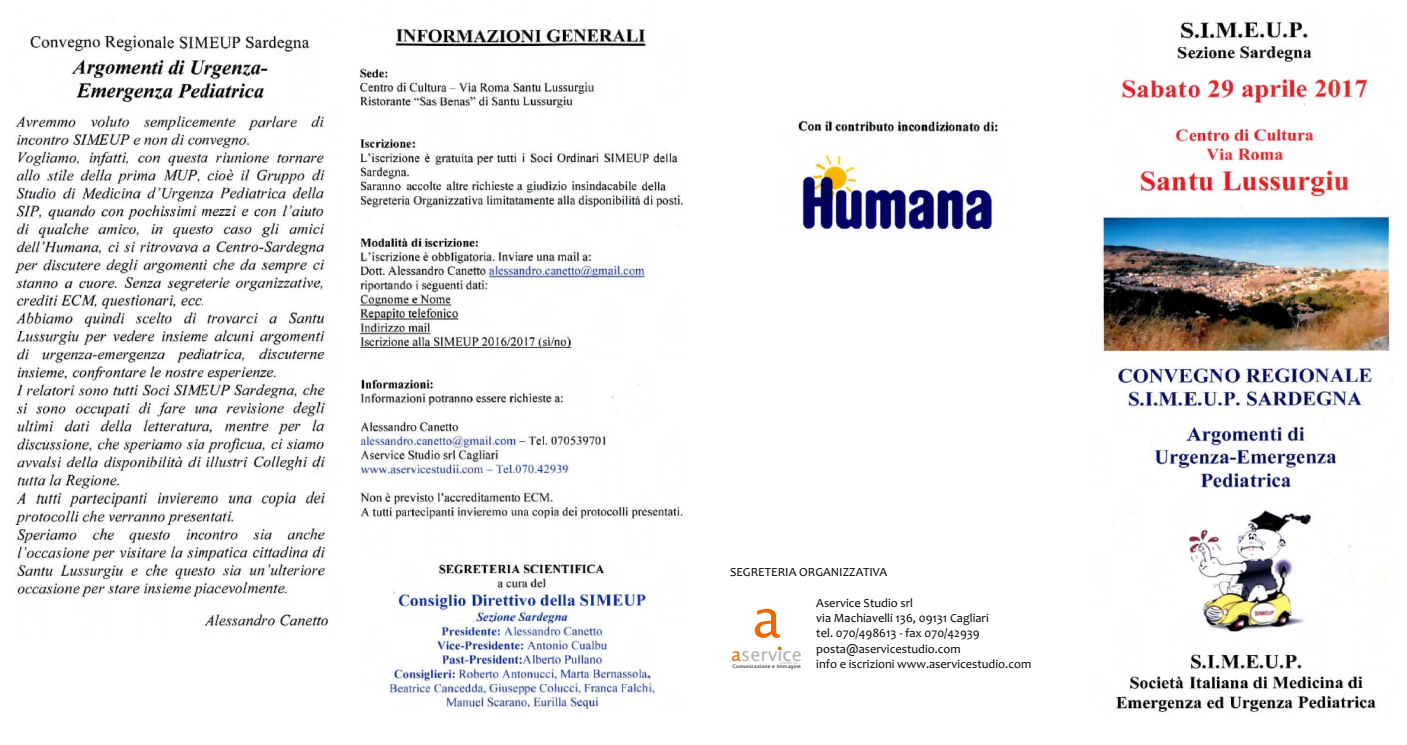
<style>
.page{position:relative;width:1407px;height:745px;background:#fff}
.page>*{position:absolute;margin:0;border:0;box-sizing:border-box;transform-origin:0 0}
.t1{font:52.5px "Lucida Sans";color:#ef6800}
.t2{font:18.12px "Lucida Sans";color:#afb0b0}
.t3{font:12.5px/15.2px "Candara";color:#000}
.t4{font:4.62px "Lucida Sans";color:#151616;scale:1.09 1}
.t5{font:3.88px "Lucida Sans";color:#afb0b0}
.s1{color:#ef6800}
</style>
<div class="page">
<img style="left:1092px;top:20px;width:301px;height:692px">
<img style="left:14px;top:20px;width:315px;height:606px">
<img style="left:359px;top:19px;width:325px;height:691px">
<img style="left:800px;top:154px;width:193px;height:78px">
<img style="left:798px;top:119px;width:200px;height:14px">
<p class="t3" style="left:730px;top:565px;width:159px">SEGRETERIA ORGANIZZATIVA</p>
<p class="t3" style="left:816px;top:596px;width:216px">Aservice Studio srl<br>via Machiavelli 136, 09131 Cagliari<br>tel. 070/498613 - fax 070/42939 posta@aservicestudio.com<br>info e iscrizioni www.aservicestudio.com</p>
<h1 class="t1" style="left:752px;top:596px;width:30px">a</h1>
<h2 class="t2" style="left:731px;top:646px;width:72px"><span class="s1">a</span>service</h2>
<p class="t4" style="left:732px;top:664px;width:65px">Comunicazione e Immagine</p>
<p class="t5" style="left:780px;top:661px;width:19px">studio srl</p>
</div>
